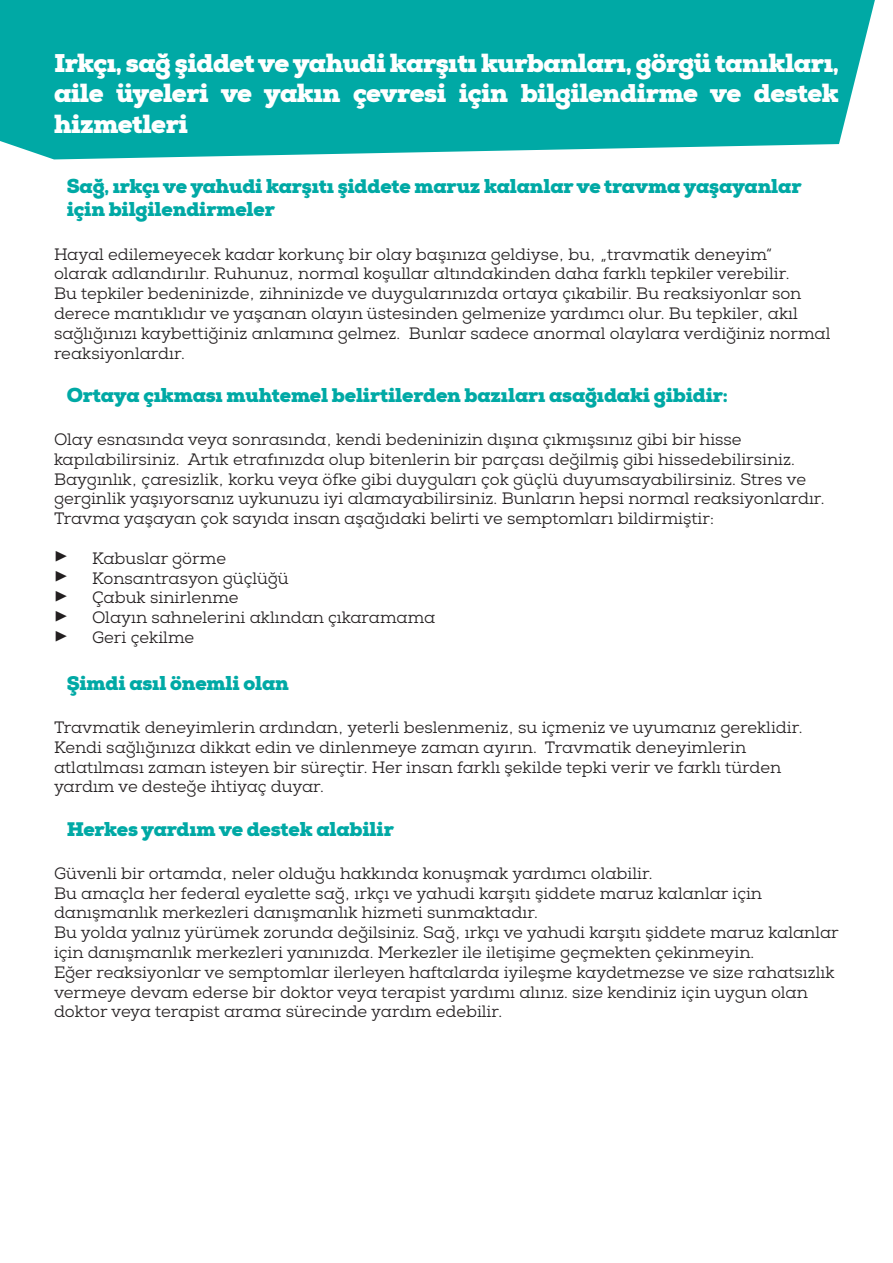
<style>
.page{position:relative;width:893px;height:1263px;background:#fff}
.page>*{position:absolute;margin:0;border:0;box-sizing:border-box;transform-origin:0 0}
.t1{font:900 25.5px/30.6px "Nexa Slab";letter-spacing:-.02em;color:#fff;text-align:justify}
.t2{font:900 19.5px/23.4px "Nexa Slab";letter-spacing:-.01em;color:#00a9a5}
.t3{font:16.5px/19.8px "Nexa Slab";color:#231f20}
.s1{font-family:"Minion Pro";font-size:22.5px}
</style>
<div class="page">
<div style="left:0;top:0;width:875px;height:159px;background:#00a9a5"></div>
<h1 class="t1" style="left:54px;top:48px;width:786px">Irkçı, sağ şiddet ve yahudi karşıtı kurbanları, görgü tanıkları, aile üyeleri ve yakın çevresi için bilgilendirme ve destek hizmetleri</h1>
<p class="t2" style="left:67px;top:175px;width:736px">Sağ, ırkçı ve yahudi karşıtı şiddete maruz kalanlar ve travma yaşayanlar için bilgilendirmeler</p>
<p class="t3" style="left:54px;top:244px;width:778px">Hayal edilemeyecek kadar korkunç bir olay başınıza geldiyse, bu, „travmatik deneyim“<br>olarak adlandırılır. Ruhunuz, normal koşullar altındakinden daha farklı tepkiler verebilir.<br>Bu tepkiler bedeninizde, zihninizde ve duygularınızda ortaya çıkabilir. Bu reaksiyonlar son derece mantıklıdır ve yaşanan olayın üstesinden gelmenize yardımcı olur. Bu tepkiler, akıl sağlığınızı kaybettiğiniz anlamına gelmez. Bunlar sadece anormal olaylara verdiğiniz normal reaksiyonlardır.</p>
<p class="t2" style="left:67px;top:383px;width:663px">Ortaya çıkması muhtemel belirtilerden bazıları asağıdaki gibidir:</p>
<p class="t3" style="left:54px;top:430px;width:772px">Olay esnasında veya sonrasında, kendi bedeninizin dışına çıkmışsınız gibi bir hisse kapılabilirsiniz. Artık etrafınızda olup bitenlerin bir parçası değilmiş gibi hissedebilirsiniz.<br>Baygınlık, çaresizlik, korku veya öfke gibi duyguları çok güçlü duyumsayabilirsiniz. Stres ve gerginlik yaşıyorsanız uykunuzu iyi alamayabilirsiniz. Bunların hepsi normal reaksiyonlardır.<br>Travma yaşayan çok sayıda insan aşağıdaki belirti ve semptomları bildirmiştir:</p>
<p class="t3" style="left:54px;top:549px;width:383px"><span class="s1">▶</span> Kabuslar görme<br><span class="s1">▶</span> Konsantrasyon güçlüğü<br><span class="s1">▶</span> Çabuk sinirlenme<br><span class="s1">▶</span> Olayın sahnelerini aklından çıkaramama <span class="s1">▶</span> Geri çekilme</p>
<p class="t2" style="left:67px;top:671px;width:224px">Şimdi asıl önemli olan</p>
<p class="t3" style="left:54px;top:718px;width:750px">Travmatik deneyimlerin ardından, yeterli beslenmeniz, su içmeniz ve uyumanız gereklidir.<br>Kendi sağlığınıza dikkat edin ve dinlenmeye zaman ayırın. Travmatik deneyimlerin atlatılması zaman isteyen bir süreçtir. Her insan farklı şekilde tepki verir ve farklı türden yardım ve desteğe ihtiyaç duyar.</p>
<p class="t2" style="left:67px;top:817px;width:329px">Herkes yardım ve destek alabilir</p>
<p class="t3" style="left:54px;top:864px;width:786px">Güvenli bir ortamda, neler olduğu hakkında konuşmak yardımcı olabilir.<br>Bu amaçla her federal eyalette sağ, ırkçı ve yahudi karşıtı şiddete maruz kalanlar için danışmanlık merkezleri danışmanlık hizmeti sunmaktadır.<br>Bu yolda yalnız yürümek zorunda değilsiniz. Sağ, ırkçı ve yahudi karşıtı şiddete maruz kalanlar için danışmanlık merkezleri yanınızda. Merkezler ile iletişime geçmekten çekinmeyin.<br>Eğer reaksiyonlar ve semptomlar ilerleyen haftalarda iyileşme kaydetmezse ve size rahatsızlık vermeye devam ederse bir doktor veya terapist yardımı alınız. size kendiniz için uygun olan doktor veya terapist arama sürecinde yardım edebilir.</p>
</div>
